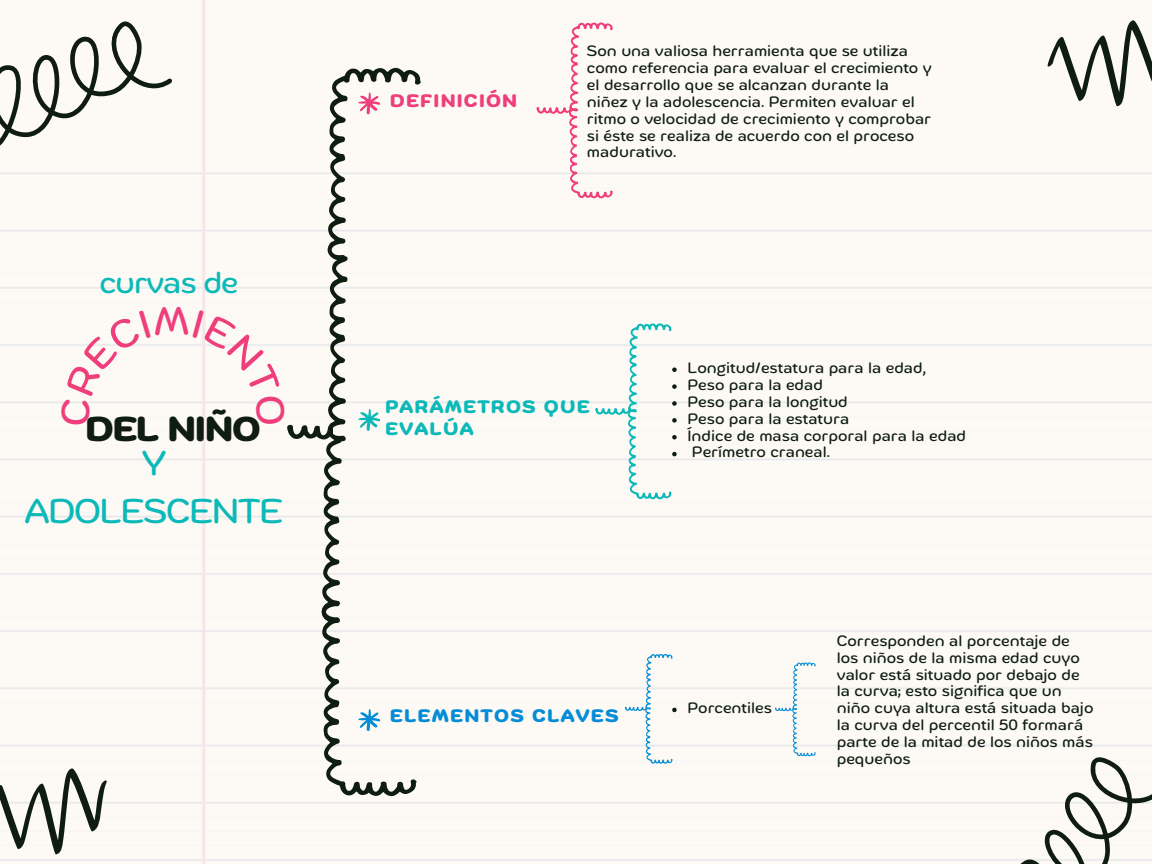
<style>
.page{position:relative;width:1152px;height:864px;background:#fff}
.page>*{position:absolute;margin:0;border:0;box-sizing:border-box;transform-origin:0 0}
.t1{font:700 34.5px "Mommi";letter-spacing:-.04em;color:#0f1d11}
.t2{font:34.2px/47.8px "Mommi";letter-spacing:-.04em;color:#0cb9b8;text-align:center}
.t3{font:30px "Mommi";letter-spacing:-.04em;color:#0cb9b8}
.t4{font:700 18px/21.3px "Mommi";letter-spacing:.07em;color:#0cb9b8}
.t5{font:700 18px "Mommi";letter-spacing:.07em;color:#058cd7}
.t6{font:700 18px "Mommi";letter-spacing:.07em;color:#ef3e7c}
.t7{font:15px/16.8px "Mommi";color:#0f1d11}
</style>
<div class="page">
<svg style="left:536px;top:22px;width:77px;height:176px"></svg>
<svg style="left:983px;top:732px;width:169px;height:132px"></svg>
<svg style="left:595px;top:323px;width:82px;height:176px"></svg>
<svg style="left:625px;top:654px;width:52px;height:110px"></svg>
<svg style="left:1037px;top:0;width:115px;height:132px"></svg>
<svg style="left:775px;top:662px;width:41px;height:94px"></svg>
<svg style="left:0;top:21px;width:421px;height:843px"></svg>
<h5 class="t3" style="left:100px;top:269px;width:141px">curvas de</h5>
<p class="t1" style="left:85px;top:413px;width:177px">DEL NIÑO</p>
<p class="t2" style="left:25px;top:441px;width:260px">Y<br>ADOLESCENTE</p>
<p class="t6" style="left:390px;top:92px;width:129px">DEFINICIÓN</p>
<p class="t7" style="left:587px;top:43px;width:346px">Son una valiosa herramienta que se utiliza como referencia para evaluar el crecimiento y el desarrollo que se alcanzan durante la niñez y la adolescencia. Permiten evaluar el ritmo o velocidad de crecimiento y comprobar si éste se realiza de acuerdo con el proceso madurativo.</p>
<p class="t4" style="left:385px;top:397px;width:206px">PARÁMETROS QUE<br>EVALÚA</p>
<p class="t7" style="left:688px;top:360px;width:240px">Longitud/estatura para la edad,</p>
<p class="t7" style="left:688px;top:377px;width:137px">Peso para la edad</p>
<p class="t7" style="left:688px;top:394px;width:162px">Peso para la longitud</p>
<p class="t7" style="left:688px;top:411px;width:163px">Peso para la estatura</p>
<p class="t7" style="left:688px;top:428px;width:280px">Índice de masa corporal para la edad</p>
<h5 class="t7" style="left:692px;top:445px;width:140px">Perímetro craneal.</h5>
<p class="t5" style="left:390px;top:707px;width:230px">ELEMENTOS CLAVES</p>
<p class="t7" style="left:688px;top:700px;width:86px">Porcentiles</p>
<p class="t7" style="left:837px;top:633px;width:258px">Corresponden al porcentaje de los niños de la misma edad cuyo valor está situado por debajo de la curva; esto significa que un niño cuya altura está situada bajo la curva del percentil 50 formará parte de la mitad de los niños más pequeños</p>
</div>
